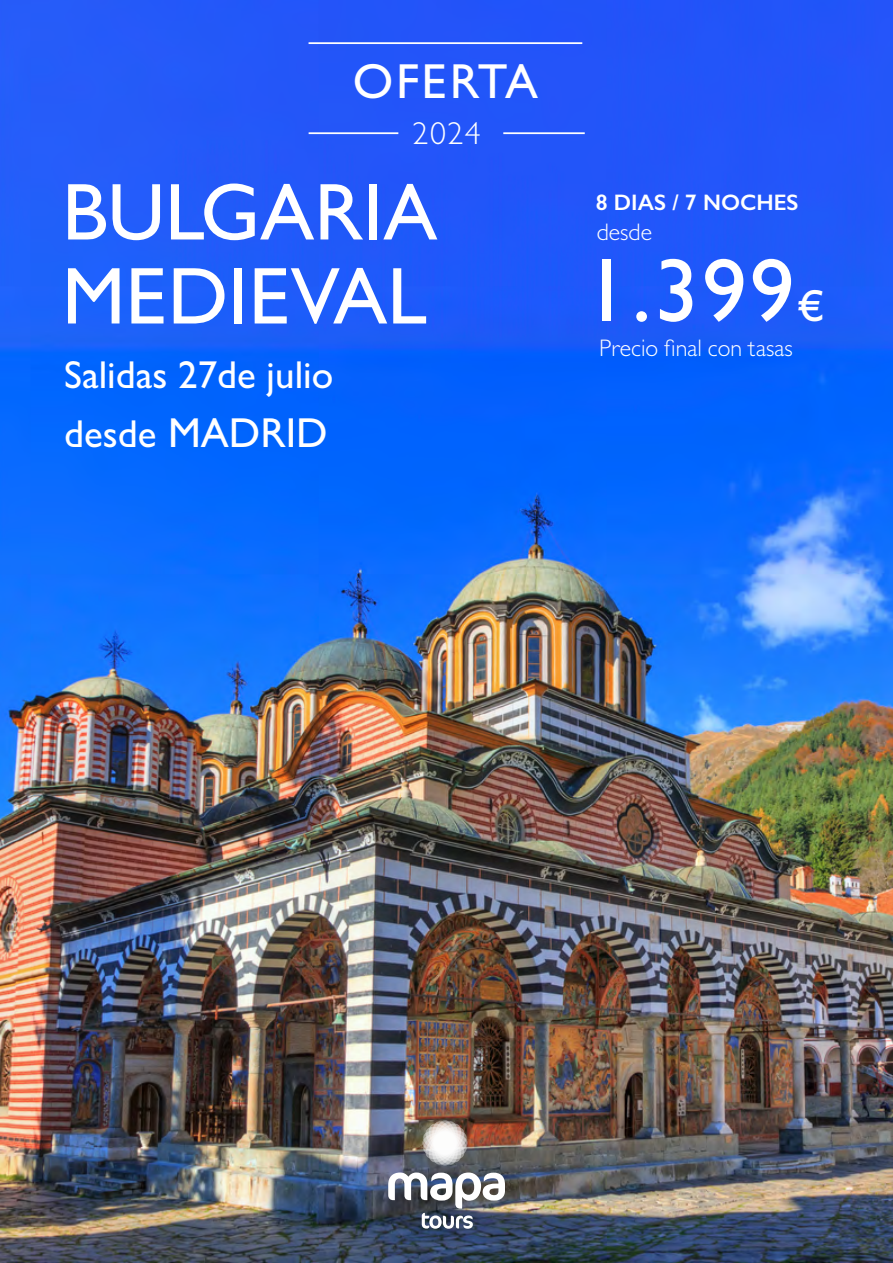
<style>
.page{position:relative;width:893px;height:1263px;background:#fff}
.page>*{position:absolute;margin:0;border:0;box-sizing:border-box;transform-origin:0 0}
.t1{font:500 90px "Gill Sans";color:#fff}
.t2{font:500 81px/84px "Gill Sans";color:#fff}
.t3{font:500 49.35px "Gill Sans";letter-spacing:.05em;color:#fff}
.t4{font:500 42px "Gill Sans";color:#fff}
.t5{font:500 39px "Gill Sans";color:#fff}
.t6{font:300 31.8px "Gill Sans";color:#fff}
.t7{font:300 24px "Gill Sans";color:#fff}
.t8{font:600 22.5px "Gill Sans";color:#fff}
.s1{font-size:39px}
.s2{font-size:45px}
</style>
<div class="page">
<img style="left:0;top:0;width:893px;height:1263px">
<div style="left:434px;top:1120px;width:22px;height:45px;background:#726d67;border-radius:50%"></div>
<svg style="left:423px;top:1121px;width:44px;height:44px;background:#c5c1be"></svg>
<img style="left:388px;top:1172px;width:117px;height:57px">
<hr style="left:309px;top:132px;width:89px;height:2px;background:#fff">
<hr style="left:309px;top:42px;width:273px;height:2px;background:#fff">
<hr style="left:503px;top:132px;width:82px;height:2px;background:#fff">
<h3 class="t3" style="left:353px;top:52px;width:187px">OFERTA</h3>
<h3 class="t6" style="left:413px;top:114px;width:70px">2024</h3>
<h2 class="t2" style="left:62px;top:169px;width:377px">BULGARIA<br>MEDIEVAL</h2>
<h3 class="t5" style="left:64px;top:352px;width:271px">Salidas 27de julio</h3>
<h3 class="t4" style="left:64px;top:408px;width:265px"><span class="s1">desde</span> MADRID</h3>
<p class="t8" style="left:596px;top:189px;width:204px">8 DIAS / 7 NOCHES</p>
<p class="t7" style="left:597px;top:218px;width:57px">desde</p>
<h1 class="t1" style="left:584px;top:237px;width:242px">1.399<span class="s2">€</span></h1>
<p class="t7" style="left:599px;top:333px;width:195px">Precio final con tasas</p>
</div>
